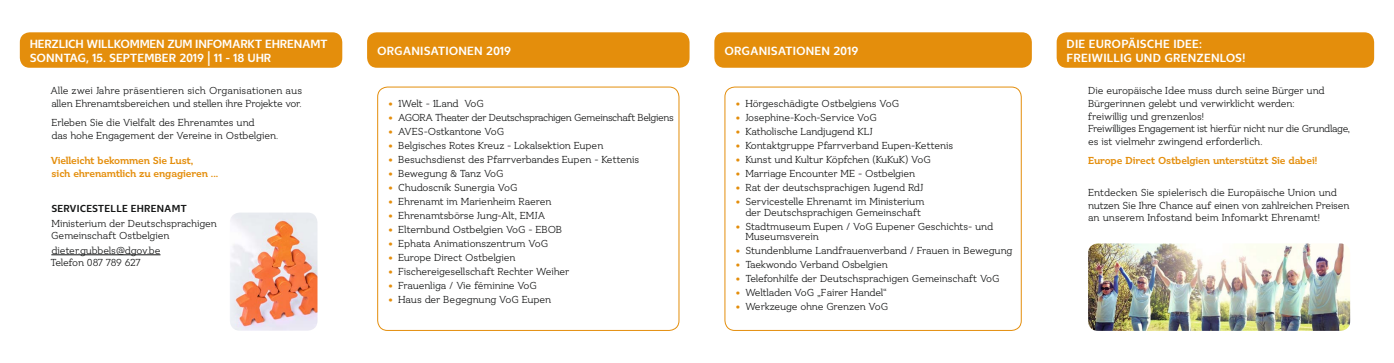
<style>
.page{position:relative;width:1394px;height:363px;background:#fff}
.page>*{position:absolute;margin:0;border:0;box-sizing:border-box;transform-origin:0 0}
.t1{font:700 12.25px/14px "Ostbe Sans";letter-spacing:-.005em;color:#fff}
.t2{font:10.5px/12.6px "Ostbe Serif";letter-spacing:-.02em;color:#151616}
.t3{font:700 10.5px/12.6px "Ostbe Serif";letter-spacing:-.02em;color:#e48e0c}
.t4{font:10.5px "Ostbe Serif";letter-spacing:-.04em;color:#151616}
.t5{font:10.5px "Ostbe Serif";color:#151616}
.t6{font:700 10.5px "Ostbe Sans";letter-spacing:.01em;color:#151616}
.s1{color:#e48e0c}
</style>
<div class="page">
<div style="left:724px;top:86px;width:298px;height:244px;border:1px solid #e48e0c;border-radius:10px"></div>
<div style="left:377px;top:86px;width:302px;height:244px;border:1px solid #e48e0c;border-radius:10px"></div>
<hr style="left:51px;top:254px;width:109px;height:1px;background:#151616">
<div style="left:20px;top:32px;width:322px;height:36px;background:#e48e0c;border-radius:10px"></div>
<div style="left:367px;top:32px;width:323px;height:36px;background:#e48e0c;border-radius:10px"></div>
<div style="left:714px;top:32px;width:318px;height:36px;background:#e48e0c;border-radius:10px"></div>
<div style="left:1057px;top:32px;width:317px;height:36px;background:#e48e0c;border-radius:10px"></div>
<img style="left:1088px;top:243px;width:262px;height:87px;border-radius:10px">
<img style="left:230px;top:212px;width:87px;height:118px;border-radius:10px">
<p class="t1" style="left:30px;top:36px;width:299px">HERZLICH WILLKOMMEN ZUM INFOMARKT EHRENAMT<br>SONNTAG, 15. SEPTEMBER 2019 | 11 - 18 UHR</p>
<p class="t1" style="left:377px;top:43px;width:136px">ORGANISATIONEN 2019</p>
<p class="t1" style="left:724px;top:43px;width:136px">ORGANISATIONEN 2019</p>
<p class="t1" style="left:1067px;top:36px;width:180px">DIE EUROPÄISCHE IDEE:<br>FREIWILLIG UND GRENZENLOS!</p>
<p class="t2" style="left:50px;top:85px;width:253px">Alle zwei Jahre präsentieren sich Organisationen aus allen Ehrenamtsbereichen und stellen ihre Projekte vor.</p>
<p class="t2" style="left:51px;top:117px;width:229px">Erleben Sie die Vielfalt des Ehrenamtes und<br>das hohe Engagement der Vereine in Ostbelgien.</p>
<p class="t3" style="left:51px;top:155px;width:169px">Vielleicht bekommen Sie Lust,<br>sich ehrenamtlich zu engagieren ...</p>
<p class="t6" style="left:51px;top:201px;width:137px">SERVICESTELLE EHRENAMT</p>
<p class="t2" style="left:51px;top:217px;width:167px;line-height:12.2px">Ministerium der Deutschsprachigen<br>Gemeinschaft Ostbelgien</p>
<p class="t2" style="left:50px;top:244px;width:112px">dieter.gubbels@dgov.be<br>Telefon 087 789 627</p>
<p class="t2" style="left:389px;top:98px;width:97px"><span class="s1">•</span> 1Welt - 1Land VoG</p>
<p class="t4" style="left:389px;top:113px;width:287px"><span class="s1">•</span> AGORA Theater der Deutschsprachigen Gemeinschaft Belgiens</p>
<p class="t2" style="left:389px;top:126px;width:117px"><span class="s1">•</span> AVES-Ostkantone VoG</p>
<p class="t2" style="left:389px;top:140px;width:216px"><span class="s1">•</span> Belgisches Rotes Kreuz - Lokalsektion Eupen</p>
<p class="t2" style="left:389px;top:154px;width:252px"><span class="s1">•</span> Besuchsdienst des Pfarrverbandes Eupen - Kettenis</p>
<p class="t2" style="left:389px;top:168px;width:117px"><span class="s1">•</span> Bewegung &amp; Tanz VoG</p>
<p class="t2" style="left:389px;top:182px;width:131px"><span class="s1">•</span> Chudoscnik Sunergia VoG</p>
<p class="t2" style="left:389px;top:196px;width:164px"><span class="s1">•</span> Ehrenamt im Marienheim Raeren</p>
<p class="t2" style="left:389px;top:210px;width:158px"><span class="s1">•</span> Ehrenamtsbörse Jung-Alt, EMJA</p>
<p class="t2" style="left:389px;top:224px;width:175px"><span class="s1">•</span> Elternbund Ostbelgien VoG - EBOB</p>
<p class="t2" style="left:389px;top:238px;width:161px"><span class="s1">•</span> Ephata Animationszentrum VoG</p>
<p class="t2" style="left:389px;top:252px;width:129px"><span class="s1">•</span> Europe Direct Ostbelgien</p>
<p class="t2" style="left:389px;top:266px;width:182px"><span class="s1">•</span> Fischereigesellschaft Rechter Weiher</p>
<p class="t2" style="left:389px;top:280px;width:150px"><span class="s1">•</span> Frauenliga / Vie féminine VoG</p>
<p class="t5" style="left:389px;top:295px;width:164px"><span class="s1">•</span> Haus der Begegnung VoG Eupen</p>
<p class="t2" style="left:736px;top:98px;width:165px"><span class="s1">•</span> Hörgeschädigte Ostbelgiens VoG</p>
<p class="t2" style="left:736px;top:112px;width:143px"><span class="s1">•</span> Josephine-Koch-Service VoG</p>
<p class="t2" style="left:736px;top:126px;width:139px"><span class="s1">•</span> Katholische Landjugend KLJ</p>
<p class="t2" style="left:736px;top:140px;width:219px"><span class="s1">•</span> Kontaktgruppe Pfarrverband Eupen-Kettenis</p>
<p class="t2" style="left:736px;top:154px;width:197px"><span class="s1">•</span> Kunst und Kultur Köpfchen (KuKuK) VoG</p>
<p class="t2" style="left:736px;top:168px;width:181px"><span class="s1">•</span> Marriage Encounter ME - Ostbelgien</p>
<p class="t2" style="left:736px;top:182px;width:189px"><span class="s1">•</span> Rat der deutschsprachigen Jugend RdJ</p>
<p class="t2" style="left:745px;top:197px;width:181px;line-height:10.5px;text-indent:-10px"><span class="s1">•</span> Servicestelle Ehrenamt im Ministerium der Deutschsprachigen Gemeinschaft</p>
<p class="t2" style="left:745px;top:221px;width:249px;line-height:10.5px;text-indent:-10px"><span class="s1">•</span> Stadtmuseum Eupen / VoG Eupener Geschichts- und<br>Museumsverein</p>
<p class="t2" style="left:736px;top:245px;width:278px"><span class="s1">•</span> Stundenblume Landfrauenverband / Frauen in Bewegung</p>
<p class="t2" style="left:736px;top:259px;width:154px"><span class="s1">•</span> Taekwondo Verband Osbelgien</p>
<p class="t2" style="left:736px;top:273px;width:266px"><span class="s1">•</span> Telefonhilfe der Deutschsprachigen Gemeinschaft VoG</p>
<p class="t2" style="left:736px;top:287px;width:153px"><span class="s1">•</span> Weltladen VoG „Fairer Handel“</p>
<p class="t2" style="left:736px;top:301px;width:154px"><span class="s1">•</span> Werkzeuge ohne Grenzen VoG</p>
<p class="t2" style="left:1088px;top:85px;width:264px">Die europäische Idee muss durch seine Bürger und Bürgerinnen gelebt und verwirklicht werden:<br>freiwillig und grenzenlos!<br>Freiwilliges Engagement ist hierfür nicht nur die Grundlage, es ist vielmehr zwingend erforderlich.</p>
<p class="t3" style="left:1088px;top:155px;width:230px">Europe Direct Ostbelgien unterstützt Sie dabei!</p>
<p class="t2" style="left:1088px;top:187px;width:263px">Entdecken Sie spielerisch die Europäische Union und nutzen Sie Ihre Chance auf einen von zahlreichen Preisen an unserem Infostand beim Infomarkt Ehrenamt!</p>
</div>
